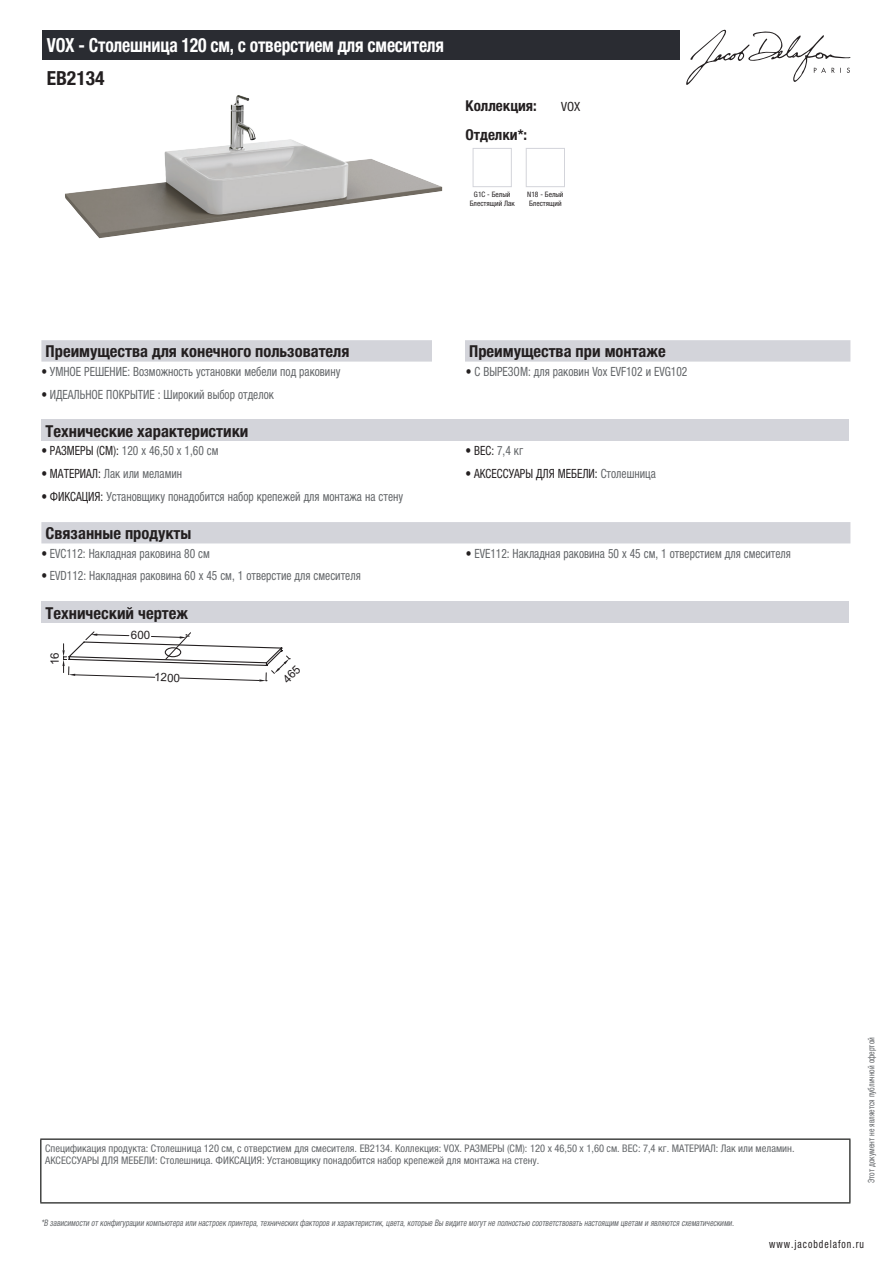
<style>
.page{position:relative;width:893px;height:1263px;background:#fff}
.page>*{position:absolute;margin:0;border:0;box-sizing:border-box;transform-origin:0 0}
.t1{font:700 condensed 19.5px "Helvetica Neue LTCYR";letter-spacing:-.01em;color:#fff;scale:.9 1}
.t2{font:700 condensed 19.5px "Helvetica Neue LTCYR";color:#231f20}
.t3{font:700 condensed 16.5px "Helvetica Neue LTCYR";color:#231f20}
.t4{font:700 condensed 15px "Helvetica Neue LTCYR";color:#231f20}
.t5{font:condensed 12.75px "Helvetica Neue LTCYR";color:#626568;scale:.9 1}
.t6{font:condensed 12.75px "Helvetica Neue LTCYR";color:#231f20;scale:.9 1}
.t7{font:condensed 12.75px "Helvetica Neue LTCYR";color:#231f20}
.t8{font:11.55px "Arial";color:#231f20}
.t9{font:condensed 11.25px "Helvetica Neue LTCYR";letter-spacing:.1em;color:#231f20;scale:.87 1}
.t10{font:condensed 10.5px/12px "Helvetica Neue LTCYR";color:#626568}
.t11{font:italic condensed 9px "Helvetica Neue LTCYR";color:#626568;scale:.87 1}
.t12{font:condensed 9px "Helvetica Neue LTCYR";color:#626568;scale:.87 1}
.t13{font:condensed 7.5px/9px "Helvetica Neue LTCYR";color:#231f20;text-align:center}
.s1{color:#231f20}
.s2{color:#626568}
</style>
<div class="page">
<svg style="left:686px;top:30px;width:164px;height:55px"></svg>
<img style="left:65px;top:95px;width:377px;height:143px">
<div style="left:473px;top:148px;width:39px;height:39px;border:1px solid #d3d4da"></div>
<div style="left:526px;top:148px;width:39px;height:39px;border:1px solid #d3d4da"></div>
<div style="left:41px;top:340px;width:809px;height:22px;background:#d3d4da"></div>
<div style="left:432px;top:340px;width:33px;height:22px;background:#fff"></div>
<div style="left:41px;top:420px;width:808px;height:21px;background:#d3d4da"></div>
<div style="left:41px;top:522px;width:809px;height:21px;background:#d3d4da"></div>
<div style="left:41px;top:602px;width:808px;height:21px;background:#d3d4da"></div>
<div style="left:43px;top:30px;width:637px;height:30px;background:#2a2c32"></div>
<hr style="left:40px;top:1138px;width:810px;height:2px;background:#040503">
<hr style="left:40px;top:1140px;width:1px;height:62px;background:#040503">
<hr style="left:849px;top:1140px;width:1px;height:62px;background:#040503">
<hr style="left:40px;top:1202px;width:810px;height:1px;background:#040503">
<svg style="left:62px;top:631px;width:229px;height:51px"></svg>
<h1 class="t1" style="left:47px;top:34px;width:443px">VOX - Столешница 120 см, с отверстием для смесителя</h1>
<h1 class="t2" style="left:47px;top:67px;width:59px">EB2134</h1>
<p class="t4" style="left:466px;top:97px;width:73px">Коллекция:</p>
<p class="t7" style="left:561px;top:99px;width:21px">VOX</p>
<p class="t4" style="left:466px;top:126px;width:63px">Отделки*:</p>
<p class="t13" style="left:470px;top:190px;width:47px">G1C - Белый<br>Блестящий Лак</p>
<p class="t13" style="left:527px;top:190px;width:38px;text-align:left">N18 - Белый<br>Блестящий</p>
<p class="t3" style="left:46px;top:342px;width:305px">Преимущества для конечного пользователя</p>
<p class="t3" style="left:469px;top:342px;width:198px">Преимущества при монтаже</p>
<p class="t5" style="left:41px;top:364px;width:334px"><span class="s1">•</span> УМНОЕ РЕШЕНИЕ: Возможность установки мебели под раковину</p>
<p class="t5" style="left:466px;top:364px;width:248px"><span class="s1">•</span> С ВЫРЕЗОМ: для раковин Vox EVF102 и EVG102</p>
<p class="t5" style="left:41px;top:387px;width:260px"><span class="s1">•</span> ИДЕАЛЬНОЕ ПОКРЫТИЕ : Широкий выбор отделок</p>
<p class="t3" style="left:46px;top:422px;width:204px">Технические характеристики</p>
<p class="t5" style="left:41px;top:444px;width:198px"><span class="s1">• РАЗМЕРЫ (СМ):</span> 120 x 46,50 x 1,60 см</p>
<p class="t6" style="left:466px;top:444px;width:65px">• ВЕС: <span class="s2">7,4 кг</span></p>
<p class="t5" style="left:41px;top:466px;width:158px"><span class="s1">• МАТЕРИАЛ:</span> Лак или меламин</p>
<p class="t6" style="left:466px;top:466px;width:213px">• АКСЕССУАРЫ ДЛЯ МЕБЕЛИ: <span class="s2">Столешница</span></p>
<p class="t5" style="left:41px;top:489px;width:403px"><span class="s1">• ФИКСАЦИЯ:</span> Установщику понадобится набор крепежей для монтажа на стену</p>
<p class="t3" style="left:46px;top:524px;width:147px">Связанные продукты</p>
<p class="t5" style="left:41px;top:546px;width:189px"><span class="s1">•</span> EVC112: Накладная раковина 80 см</p>
<p class="t5" style="left:466px;top:546px;width:363px"><span class="s1">•</span> EVE112: Накладная раковина 50 х 45 см, 1 отверстием для смесителя</p>
<p class="t5" style="left:41px;top:569px;width:356px"><span class="s1">•</span> EVD112: Накладная раковина 60 х 45 см, 1 отверстие для смесителя</p>
<p class="t3" style="left:46px;top:604px;width:144px">Технический чертеж</p>
<p class="t8" style="left:47px;top:665px;width:14px;rotate:-90deg">16</p>
<p class="t8" style="left:131px;top:627px;width:21px">600</p>
<p class="t8" style="left:155px;top:669px;width:27px;rotate:2deg">1200</p>
<p class="t10" style="left:45px;top:1142px;width:751px">Спецификация продукта: Столешница 120 см, с отверстием для смесителя. EB2134. Коллекция: VOX. РАЗМЕРЫ (СМ): 120 x 46,50 x 1,60 см. ВЕС: 7,4 кг. МАТЕРИАЛ: Лак или меламин.<br>АКСЕССУАРЫ ДЛЯ МЕБЕЛИ: Столешница. ФИКСАЦИЯ: Установщику понадобится набор крепежей для монтажа на стену.</p>
<p class="t11" style="left:41px;top:1218px;width:800px">*В зависимости отконфигурации компьютера или настроек принтера,техническихфакторов и характеристик,цвета,которые Вы видите могутне полностью соответствоватьнастоящим цветам и являются схематическими.</p>
<p class="t12" style="left:866px;top:1183px;width:169px;rotate:-90deg">Этот документ не является публичной офертой</p>
<p class="t9" style="left:769px;top:1237px;width:110px">www.jacobdelafon.ru</p>
</div>
